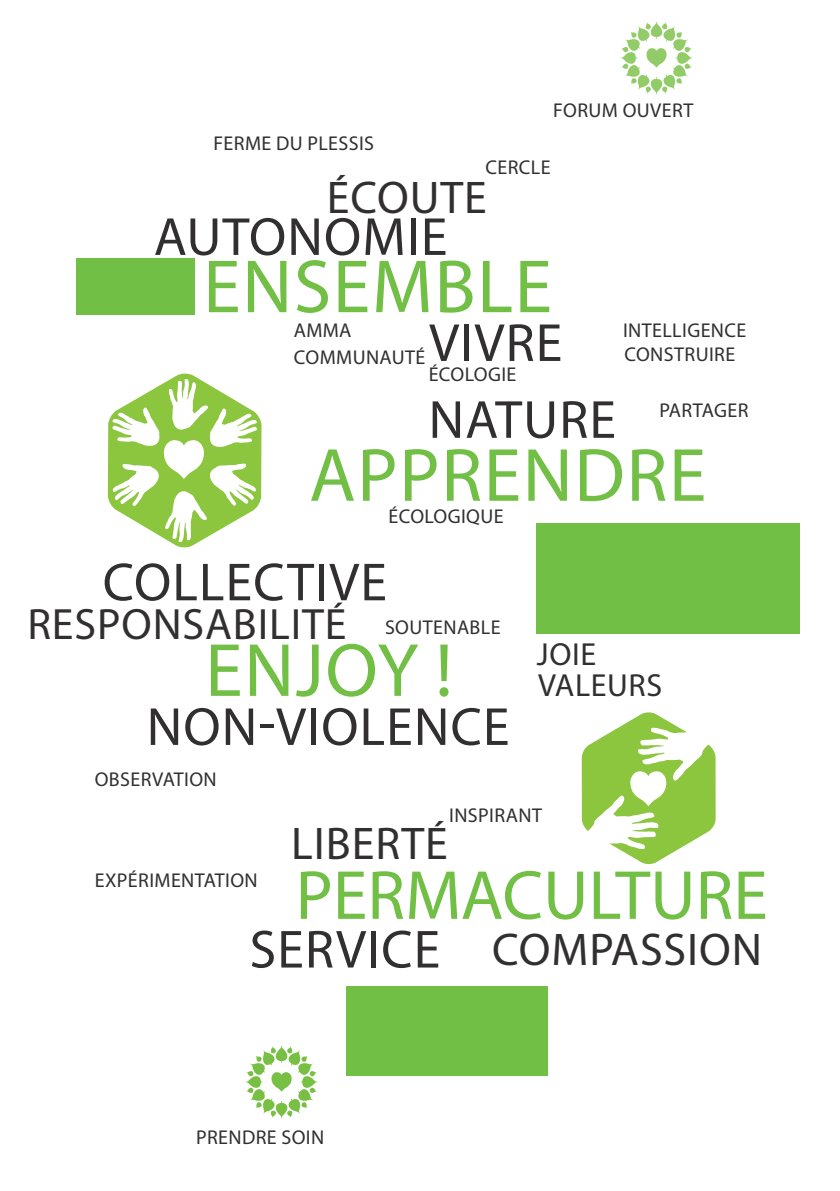
<style>
.page{position:relative;width:840px;height:1191px;background:#fff}
.page>*{position:absolute;margin:0;border:0;box-sizing:border-box;transform-origin:0 0}
.t1{font:76px "Myriad Pro";letter-spacing:.02em;color:#71bf44}
.t2{font:70px "Myriad Pro";color:#71bf44}
.t3{font:54px "Myriad Pro";letter-spacing:.02em;color:#312f30}
.t4{font:46px "Myriad Pro";letter-spacing:.02em;color:#312f30}
.t5{font:44px "Myriad Pro";letter-spacing:.02em;color:#312f30}
.t6{font:32px "Myriad Pro";letter-spacing:.02em;color:#312f30}
.t7{font:20px "Myriad Pro";letter-spacing:.02em;color:#312f30}
</style>
<div class="page">
<div style="left:536px;top:523px;width:263px;height:110px;background:#71bf44"></div>
<div style="left:77px;top:258px;width:118px;height:57px;background:#71bf44"></div>
<svg style="left:581px;top:712px;width:134px;height:152px"></svg>
<svg style="left:108px;top:373px;width:153px;height:175px"></svg>
<svg style="left:620px;top:21px;width:72px;height:74px"></svg>
<svg style="left:245px;top:1045px;width:72px;height:73px"></svg>
<div style="left:346px;top:986px;width:201px;height:90px;background:#71bf44"></div>
<p class="t7" style="left:213px;top:131px;width:115px">FERME DU PLESSIS</p>
<p class="t7" style="left:552px;top:98px;width:142px">FORUM OUVERT</p>
<p class="t7" style="left:485px;top:155px;width:56px">CERCLE</p>
<h3 class="t4" style="left:326px;top:170px;width:156px">ÉCOUTE</h3>
<h3 class="t3" style="left:154px;top:203px;width:236px">AUTONOMIE</h3>
<h1 class="t1" style="left:203px;top:240px;width:136px">ENSEM</h1>
<h1 class="t1" style="left:434px;top:240px;width:77px">BLE</h1>
<p class="t7" style="left:294px;top:318px;width:59px">AMMA</p>
<h3 class="t3" style="left:429px;top:309px;width:129px">VIVRE</h3>
<p class="t7" style="left:294px;top:345px;width:42px">COMMU</p>
<p class="t7" style="left:366px;top:345px;width:61px">NAUTÉ</p>
<p class="t7" style="left:428px;top:362px;width:80px">ÉCOLOGIE</p>
<p class="t7" style="left:622px;top:318px;width:38px">INTELLI</p>
<p class="t7" style="left:687px;top:318px;width:58px">GENCE</p>
<p class="t7" style="left:624px;top:342px;width:110px">CONSTRUI RE</p>
<h3 class="t3" style="left:428px;top:386px;width:183px">NATURE</h3>
<p class="t7" style="left:659px;top:397px;width:90px">PARTAGER</p>
<h1 class="t1" style="left:309px;top:428px;width:390px">APPRENDRE</h1>
<p class="t7" style="left:388px;top:503px;width:84px">ÉCOLOGIQUE</p>
<h3 class="t3" style="left:103px;top:549px;width:236px">COLLECTIVE</h3>
<h3 class="t5" style="left:27px;top:596px;width:320px">RESPONSABILITÉ</h3>
<p class="t7" style="left:385px;top:615px;width:106px">SOUTENABLE</p>
<h1 class="t1" style="left:205px;top:623px;width:249px">ENJOY !</h1>
<h3 class="t3" style="left:147px;top:693px;width:358px">NON-VIOLENCE</h3>
<p class="t7" style="left:95px;top:767px;width:123px">OBSERVATION</p>
<h3 class="t6" style="left:536px;top:634px;width:47px">JOIE</h3>
<h3 class="t6" style="left:537px;top:665px;width:122px">VALEU RS</h3>
<p class="t7" style="left:449px;top:802px;width:94px">INSPI RANT</p>
<h3 class="t4" style="left:291px;top:814px;width:158px">LIBERTÉ</h3>
<p class="t7" style="left:95px;top:867px;width:98px">EXPÉRIMENTAT</p>
<p class="t7" style="left:225px;top:867px;width:19px">ION</p>
<h2 class="t2" style="left:295px;top:852px;width:465px">PE RMACULTURE</h2>
<h3 class="t3" style="left:249px;top:916px;width:186px">SERVICE</h3>
<h3 class="t4" style="left:492px;top:921px;width:237px">COMPASS ION</h3>
<p class="t7" style="left:196px;top:1125px;width:130px">PRENDRE SOIN</p>
</div>
